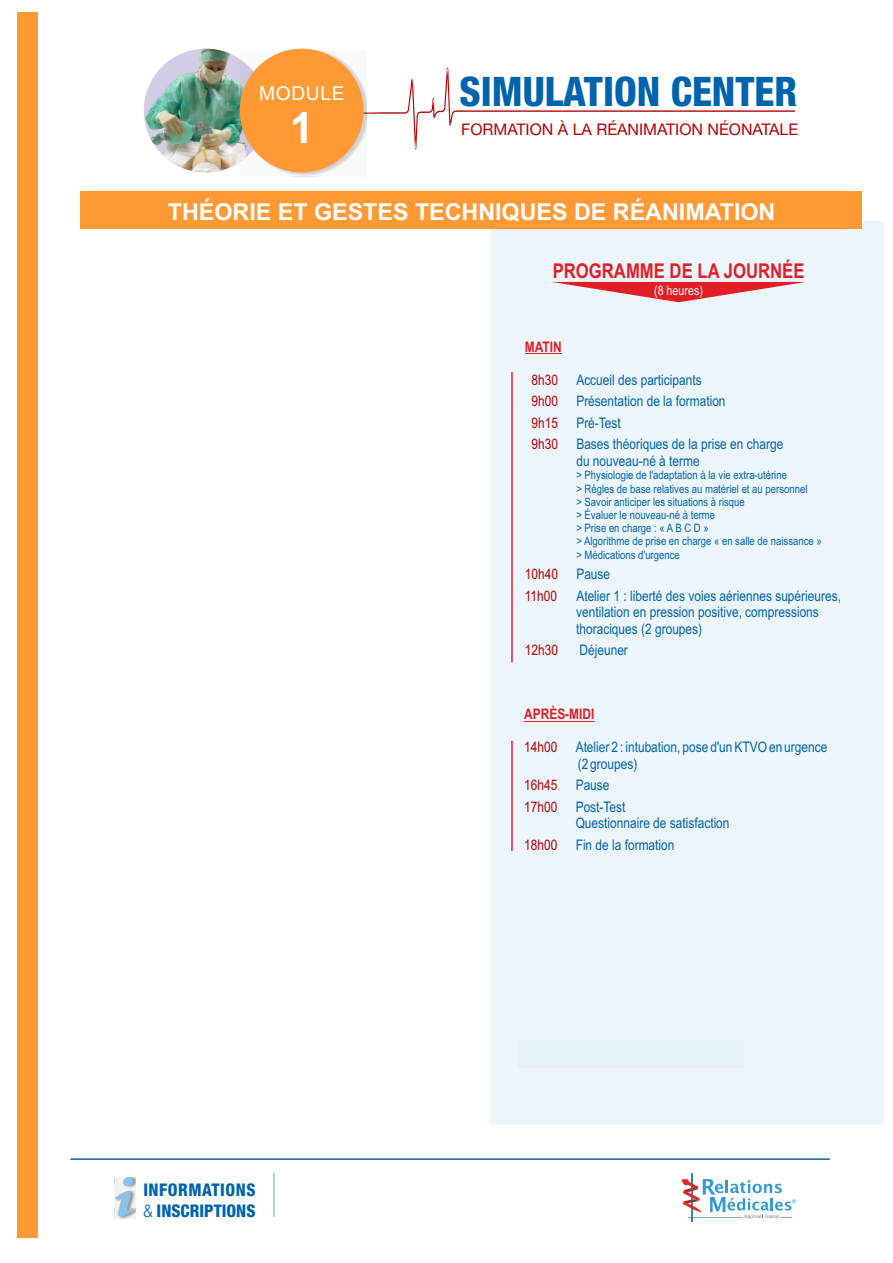
<style>
.page{position:relative;width:893px;height:1263px;background:#fff}
.page>*{position:absolute;margin:0;border:0;box-sizing:border-box;transform-origin:0 0}
.t1{font:700 43.2px "Arial";color:#fefefe}
.t2{font:800 condensed 40.8px "Helvetica Neue LT Pro";color:#0063ad}
.t3{font:700 23.25px "Arial";color:#fefefe}
.t4{font:700 20.4px "Arial Narrow";color:#e31e24}
.t5{font:19.2px "Arial";letter-spacing:.035em;color:#fefefe}
.t6{font:800 condensed 17.4px/21px "Helvetica Neue LT Pro";color:#0063ad}
.t7{font:16.05px "Helvetica Neue LT Pro";color:#b90000}
.t8{font:14.55px/16.5px "Arial Narrow";color:#0063ad}
.t9{font:14.55px "Arial Narrow";color:#b90000}
.t10{font:700 14.55px "Arial Narrow";color:#e31e24}
.t11{font:13.05px "Arial Narrow";color:#fefefe}
.t12{font:11.7px/13.2px "Arial Narrow";color:#0063ad}
.s1{font-weight:300}
</style>
<div class="page">
<div style="left:490px;top:221px;width:393px;height:904px;background:#edf6fc"></div>
<div style="left:80px;top:192px;width:781px;height:37px;background:#f93"></div>
<svg style="left:367px;top:67px;width:428px;height:83px"></svg>
<img style="left:144px;top:49px;width:97px;height:123px">
<hr style="left:524px;top:721px;width:41px;height:1px;background:#e31e24">
<svg style="left:565px;top:721px;width:29px;height:1px"></svg>
<hr style="left:525px;top:353px;width:37px;height:1px;background:#e31e24">
<hr style="left:511px;top:741px;width:2px;height:110px;background:#e31e24">
<div style="left:17px;top:13px;width:21px;height:1225px;background:#f93"></div>
<div style="left:241px;top:50px;width:126px;height:126px;background:#2b2a29;opacity:.22"></div>
<div style="left:240px;top:49px;width:124px;height:123px;background:#f93;border-radius:50%"></div>
<hr style="left:511px;top:372px;width:2px;height:290px;background:#e31e24">
<hr style="left:70px;top:1158px;width:760px;height:2px;background:#0456a0">
<hr style="left:691px;top:1173px;width:2px;height:48px;background:#3985b5">
<svg style="left:682px;top:1179px;width:114px;height:40px"></svg>
<hr style="left:273px;top:1173px;width:2px;height:44px;background:#8ac2eb">
<div style="left:115px;top:1177px;width:21px;height:42px;background:#2b2a29;opacity:.49"></div>
<svg style="left:115px;top:1191px;width:18px;height:25px"></svg>
<div style="left:123px;top:1177px;width:10px;height:9px;background:#8ac2eb;border-radius:4px"></div>
<svg style="left:552px;top:282px;width:253px;height:20px"></svg>
<div style="left:519px;top:1040px;width:225px;height:27px;background:#e5f2f8"></div>
<p class="t5" style="left:259px;top:80px;width:87px">MODULE</p>
<p class="t1" style="left:290px;top:97px;width:26px">1</p>
<p class="t2" style="left:459px;top:66px;width:339px">SIMULATION CENTER</p>
<p class="t7" style="left:461px;top:119px;width:339px">FORMATION À LA RÉANIMATION NÉONATALE</p>
<p class="t3" style="left:168px;top:195px;width:609px">THÉORIE ET GESTES TECHNIQUES DE RÉANIMATION</p>
<p class="t4" style="left:553px;top:256px;width:253px">PROGRAMME DE LA JOURNÉE</p>
<p class="t11" style="left:654px;top:280px;width:50px">(8 heures)</p>
<p class="t10" style="left:525px;top:336px;width:38px">MATIN</p>
<p class="t9" style="left:531px;top:369px;width:28px">8h30</p>
<p class="t8" style="left:576px;top:368px;width:151px;line-height:21.5px">Accueil des participants<br>Présentation de la formation</p>
<p class="t9" style="left:531px;top:391px;width:28px">9h00</p>
<p class="t9" style="left:531px;top:412px;width:28px">9h15</p>
<p class="t9" style="left:531px;top:433px;width:28px">9h30</p>
<p class="t8" style="left:576px;top:414px;width:46px">Pré-Test</p>
<p class="t8" style="left:576px;top:435px;width:208px">Bases théoriques de la prise en charge</p>
<p class="t8" style="left:576px;top:452px;width:125px">du nouveau-né à terme</p>
<p class="t12" style="left:576px;top:468px;width:247px">&gt; Physiologie de l'adaptation à la vie extra-utérine<br>&gt; Règles de base relatives au matériel et au personnel<br>&gt; Savoir anticiper les situations à risque<br>&gt; Évaluer le nouveau-né à terme<br>&gt; Prise en charge : « A B C D »<br>&gt; Algorithme de prise en charge « en salle de naissance » &gt; Médications d'urgence</p>
<p class="t9" style="left:525px;top:563px;width:35px">10h40</p>
<p class="t8" style="left:576px;top:565px;width:35px">Pause</p>
<p class="t9" style="left:525px;top:585px;width:34px">11h00</p>
<p class="t8" style="left:576px;top:587px;width:266px">Atelier 1 : liberté des voies aériennes supérieures, ventilation en pression positive, compressions thoraciques (2 groupes)</p>
<p class="t9" style="left:525px;top:639px;width:35px">12h30</p>
<p class="t8" style="left:579px;top:641px;width:50px">Déjeuner</p>
<p class="t6" style="left:143px;top:1179px;width:114px">INFORMATIONS <span class="s1">&amp;</span> INSCRIPTIONS</p>
<p class="t10" style="left:524px;top:703px;width:72px">APRÈS-MIDI</p>
<p class="t9" style="left:524px;top:736px;width:35px">14h00</p>
<p class="t8" style="left:576px;top:738px;width:253px">Atelier 2 : intubation, pose d'un KTVO en urgence (2 groupes)</p>
<p class="t9" style="left:524px;top:774px;width:35px">16h45</p>
<p class="t8" style="left:576px;top:776px;width:35px">Pause</p>
<p class="t9" style="left:524px;top:796px;width:35px">17h00</p>
<p class="t8" style="left:576px;top:798px;width:155px">Post-Test<br>Questionnaire de satisfaction</p>
<p class="t9" style="left:524px;top:834px;width:35px">18h00</p>
<p class="t8" style="left:576px;top:836px;width:100px">Fin de la formation</p>
</div>
